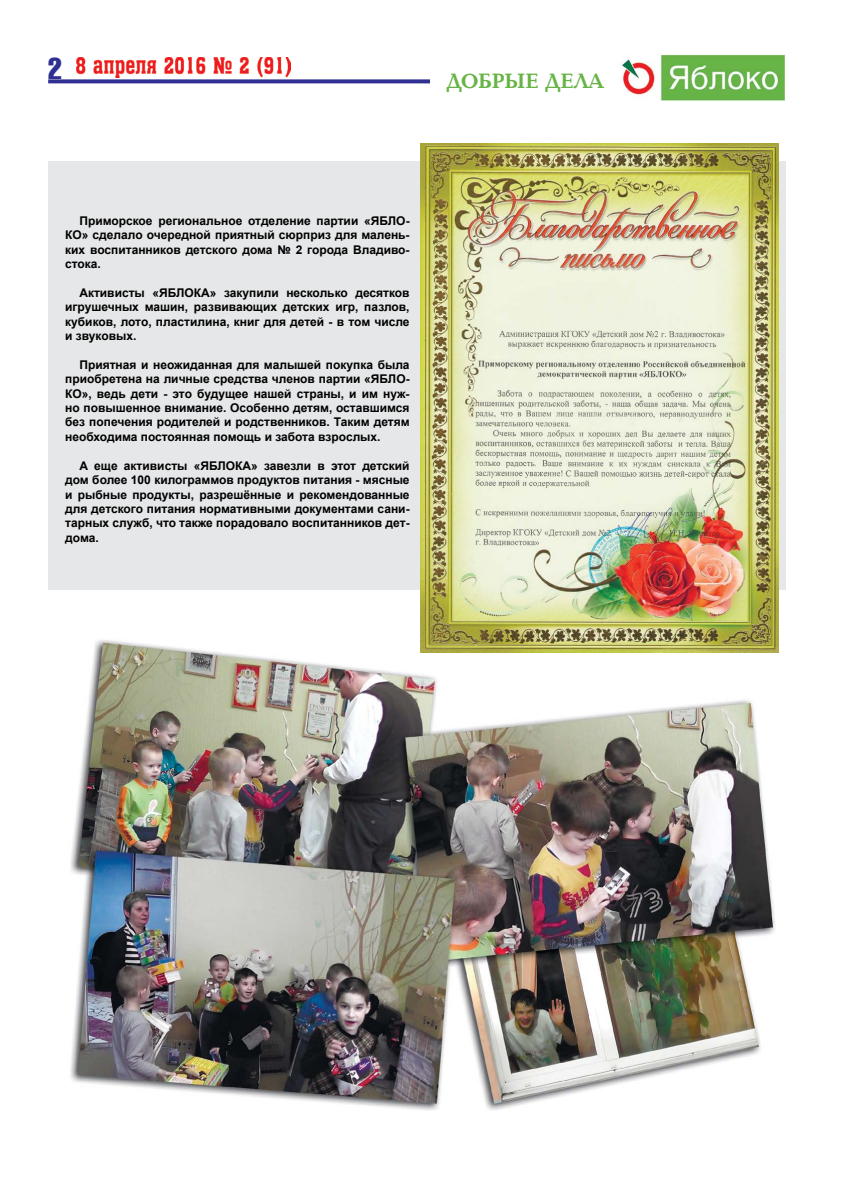
<style>
.page{position:relative;width:842px;height:1191px;background:#fff}
.page>*{position:absolute;margin:0;border:0;box-sizing:border-box;transform-origin:0 0}
.t1{font:30px "Helios Compressed";color:#2e3092}
.t2{font:700 20px "Baltica";color:#67b446}
.t3{font:700 12px/14.4px "Arial";color:#000;text-align:justify}
</style>
<div class="page">
<img style="left:77px;top:57px;width:213px;height:20px">
<svg style="left:48px;top:79px;width:382px;height:4px;background:#42449c"></svg>
<img style="left:70px;top:622px;width:709px;height:488px">
<div style="left:48px;top:162px;width:737px;height:428px;background:#e6e7e8"></div>
<img style="left:421px;top:144px;width:357px;height:508px">
<img style="left:622px;top:54px;width:163px;height:47px">
<h1 class="t1" style="left:48px;top:52px;width:15px">2</h1>
<h2 class="t2" style="left:447px;top:69px;width:159px">ДОБРЫЕ ДЕЛА</h2>
<p class="t3" style="left:65px;top:213px;width:346px;text-indent:14px">Приморское региональное отделение партии «ЯБЛО-КО» сделало очередной приятный сюрприз для малень&shy;ких воспитанников детского дома № 2 города Владиво&shy;стока.</p>
<p class="t3" style="left:65px;top:285px;width:346px;text-indent:14px">Активисты «ЯБЛОКА» закупили несколько десятков игрушечных машин, развивающих детских игр, пазлов, кубиков, лото, пластилина, книг для детей - в том числе и звуковых.</p>
<p class="t3" style="left:65px;top:357px;width:346px;text-indent:14px">Приятная и неожиданная для малышей покупка была приобретена на личные средства членов партии «ЯБЛО-КО», ведь дети - это будущее нашей страны, и им нуж&shy;но повышенное внимание. Особенно детям, оставшимся без попечения родителей и родственников. Таким детям необходима постоянная помощь и забота взрослых.</p>
<p class="t3" style="left:65px;top:458px;width:346px;text-indent:14px">А еще активисты «ЯБЛОКА» завезли в этот детский дом более 100 килограммов продуктов питания - мясные и рыбные продукты, разрешённые и рекомендованные для детского питания нормативными документами сани&shy;тарных служб, что также порадовало воспитанников дет&shy;дома.</p>
</div>
